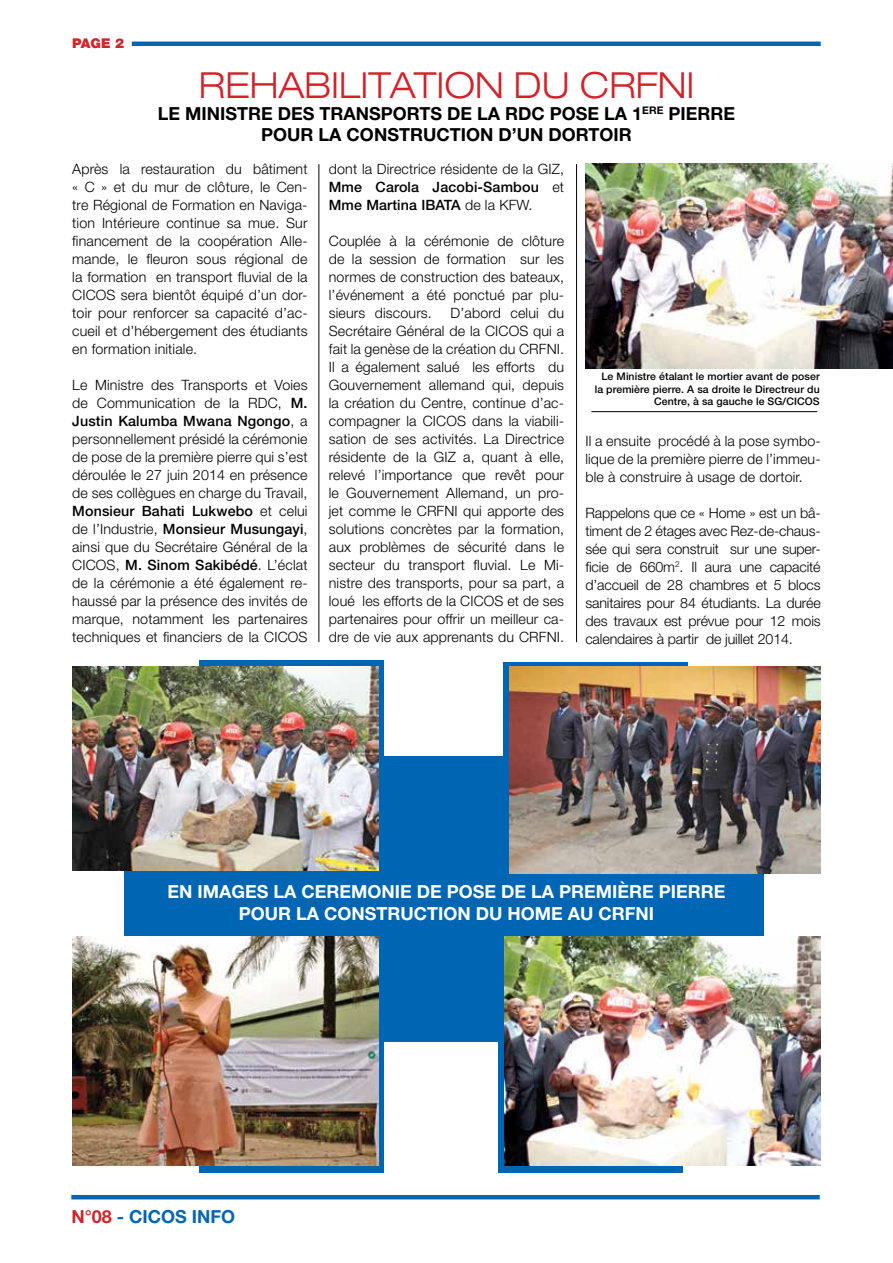
<style>
.page{position:relative;width:893px;height:1263px;background:#fff}
.page>*{position:absolute;margin:0;border:0;box-sizing:border-box;transform-origin:0 0}
.t1{font:300 expanded 36px "Helvetica Neue LT Std";color:#d2232a}
.t2{font:700 18px/21.6px "Helvetica Neue LT Std";color:#000}
.t3{font:700 18px "Helvetica Neue LT Std";color:#fff}
.t4{font:700 18px "Helvetica Neue LT Std";color:#0066b3}
.t5{font:300 14.25px/18px "Helvetica Neue LT Std";letter-spacing:.01em;color:#000;text-align:justify}
.t6{font:900 13.5px "Helvetica Neue LT Std";color:#d2232a}
.t7{font:500 10.5px/12.6px "Helvetica Neue LT Std";letter-spacing:.01em;color:#000;text-align:right}
.s1{font-weight:500}
.s2{color:#d2232a}
.s3{color:#0067b1}
</style>
<div class="page">
<div style="left:352px;top:756px;width:184px;height:286px;background:#0066b3"></div>
<svg style="left:503px;top:662px;width:184px;height:166px;fill:#0066b3"></svg>
<svg style="left:200px;top:660px;width:184px;height:168px;fill:#0066b3"></svg>
<div style="left:499px;top:828px;width:184px;height:344px;background:linear-gradient(to right,#0668b2,#0065b4)"></div>
<svg style="left:200px;top:828px;width:184px;height:344px;fill:#0066b3"></svg>
<div style="left:124px;top:853px;width:639px;height:92px;background:#0066b3"></div>
<img style="left:585px;top:164px;width:308px;height:205px">
<hr style="left:132px;top:42px;width:689px;height:4px;background:#0066b3">
<hr style="left:71px;top:1195px;width:749px;height:4px;background:#0066b3">
<img style="left:72px;top:667px;width:306px;height:203px">
<img style="left:72px;top:937px;width:306px;height:228px">
<img style="left:505px;top:937px;width:316px;height:228px">
<img style="left:510px;top:667px;width:311px;height:206px">
<hr style="left:591px;top:411px;width:226px;height:1px;background:#000">
<hr style="left:318px;top:164px;width:1px;height:478px;background:#000">
<hr style="left:576px;top:164px;width:1px;height:478px;background:#000">
<p class="t6" style="left:72px;top:35px;width:53px">PAGE 2</p>
<h1 class="t1" style="left:198px;top:64px;width:498px">REHABILITATION DU CRFNI</h1>
<p class="t2" style="left:158px;top:102px;width:92px">LE MINISTRE</p>
<p class="t2" style="left:278px;top:102px;width:55px">DE S TRA</p>
<p class="t2" style="left:261px;top:102px;width:438px;text-indent:95px">NSPORTS DE LA RDC POSE LA 1<sup>ERE</sup> PIERRE<br>POUR LA CONSTRU</p>
<p class="t2" style="left:436px;top:124px;width:195px">CTION D’UN DORTOIR</p>
<p class="t5" style="left:72px;top:160px;width:237px">Après la restauration du bâtiment « C » et du mur de clôture, le Cen&shy;tre Régional de Formation en Naviga&shy;tion Intérieure continue sa mue. Sur financement de la coopération Alle&shy;mande, le fleuron sous régional de la formation en transport fluvial de la CICOS sera bientôt équipé d’un dor&shy;toir pour renforcer sa capacité d’ac&shy;cueil et d’hébergement des étudiants en formation initiale.</p>
<p class="t5" style="left:72px;top:376px;width:237px">Le Ministre des Transports et Voies de Communication de la RDC, <span class="s1">M.<br>Justin Kalumba Mwana Ngongo</span>, a personnellement présidé la cérémonie de pose de la première pierre qui s’est déroulée le 27 juin 2014 en présence de ses collègues en charge du Travail, <span class="s1">Monsieur Bahati Lukwebo</span> et celui de l’Industrie, <span class="s1">Monsieur Musungayi</span>, ainsi que du Secrétaire Général de la CICOS, <span class="s1">M. Sinom Sakibédé</span>. L’éclat de la cérémonie a été également re&shy;haussé par la présence des invités de marque, notamment les partenaires techniques et financiers de la CICOS</p>
<p class="t5" style="left:329px;top:160px;width:237px">dont la Directrice résidente de la GIZ, <span class="s1">Mme Carola Jacobi-Sambou</span> et <span class="s1">Mme Martina IBATA</span> de la KFW.</p>
<p class="t5" style="left:329px;top:232px;width:237px">Couplée à la cérémonie de clôture de la session de formation sur les normes de construction des bateaux, l’événement a été ponctué par plu&shy;sieurs discours.</p>
<p class="t5" style="left:329px;top:304px;width:237px;text-indent:122px">D’abord celui du Secrétaire Général de la CICOS qui a fait la genèse de la création du CRFNI.<br>Il a également salué les efforts du Gouvernement allemand qui, depuis la création du Centre, continue d’ac&shy;compagner la CICOS dans la viabili&shy;sation de ses activités. La Directrice résidente de la GIZ a, quant à elle, relevé l’importance que revêt pour le Gouvernement Allemand, un pro&shy;jet comme le CRFNI qui apporte des solutions concrètes par la formation, aux problèmes de sécurité dans le secteur du transport fluvial. Le Mi&shy;nistre des transports, pour sa part, a loué les efforts de la CICOS et de ses partenaires pour offrir un meilleur ca&shy;dre de vie aux apprenants du CRFNI.</p>
<p class="t7" style="left:595px;top:370px;width:226px">Le Ministre étalant le mortier avant de poser la première pierre. A sa droite le Directreur du<br>Centre, à sa gauche le SG/CICOS</p>
<p class="t5" style="left:585px;top:431px;width:237px">Il a ensuite procédé à la pose symbo&shy;lique de la première pierre de l’immeu&shy;ble à construire à usage de dortoir.</p>
<p class="t5" style="left:585px;top:503px;width:237px">Rappelons que ce « Home » est un bâ&shy;timent de 2 étages avec Rez-de-chaus&shy;sée qui sera construit sur une super&shy;ficie de 660m<sup>2</sup>. Il aura une capacité d’accueil de 28 chambres et 5 blocs sanitaires pour 84 étudiants. La durée des travaux est prévue pour 12 mois calendaires à partir de juillet 2014.</p>
<p class="t3" style="left:167px;top:880px;width:50px">EN IMAGE</p>
<p class="t3" style="left:257px;top:880px;width:72px">S LA CEREM</p>
<p class="t3" style="left:367px;top:880px;width:218px">ONIE DE POSE DE LA PREM</p>
<p class="t3" style="left:612px;top:880px;width:77px">IÈRE PIERRE</p>
<p class="t3" style="left:239px;top:902px;width:151px">POUR LA CONSTRU</p>
<p class="t3" style="left:414px;top:902px;width:242px">CTION DU HOME AU CRFNI</p>
<p class="t4" style="left:71px;top:1205px;width:71px"><span class="s2">N°08</span> <span class="s3">-</span> CICOS</p>
<p class="t4" style="left:192px;top:1205px;width:12px">INFO</p>
</div>
